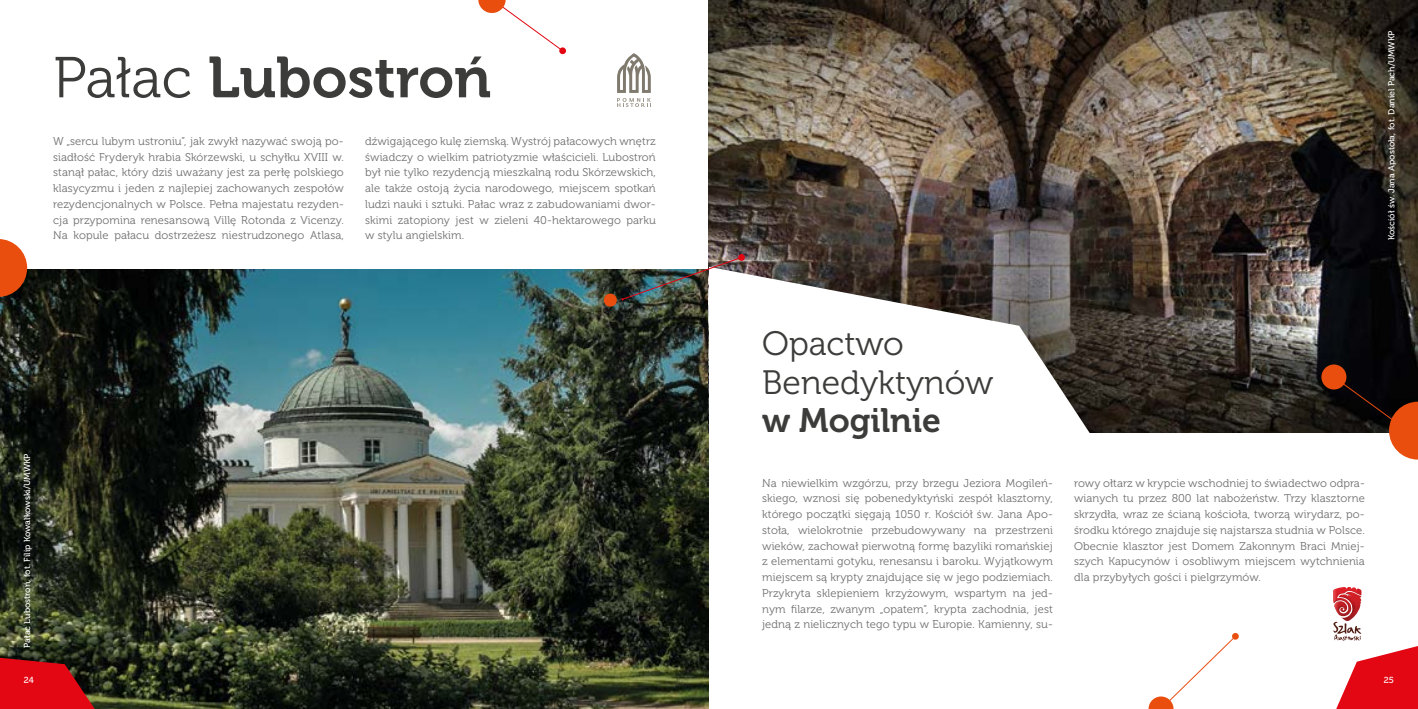
<style>
.page{position:relative;width:1418px;height:709px;background:#fff}
.page>*{position:absolute;margin:0;border:0;box-sizing:border-box;transform-origin:0 0}
.t1{font:57.5px "Museo 700";color:#3c3c3b}
.t2{font:33.75px/38.9px "Museo 300";color:#3c3c3b}
.t3{font:33.75px "Museo 700";color:#3c3c3b}
.t4{font:11.25px/15.8px "Museo 300";letter-spacing:.01em;color:#706f6f;text-align:justify}
.t5{font:8.75px "Museo 500";color:#fff}
.s1{font-family:"Museo 300"}
</style>
<div class="page">
<img style="left:0;top:270px;width:709px;height:439px">
<img style="left:709px;top:0;width:708px;height:432px">
<svg style="left:709px;top:267px;width:391px;height:166px"></svg>
<div style="left:559px;top:47px;width:7px;height:7px;background:#e30613;border-radius:50%"></div>
<svg style="left:478px;top:0;width:85px;height:52px"></svg>
<svg style="left:0;top:239px;width:27px;height:58px;background:#d15a29"></svg>
<img style="left:603px;top:257px;width:139px;height:50px">
<div style="left:738px;top:254px;width:7px;height:7px;background:#e30613;border-radius:50%"></div>
<svg style="left:0;top:657px;width:95px;height:52px;background:#b40c13"></svg>
<svg style="left:1332px;top:376px;width:85px;height:83px"></svg>
<div style="left:1321px;top:364px;width:25px;height:25px;background:#e94e0f;border-radius:50%"></div>
<div style="left:1401px;top:425px;width:7px;height:7px;background:#e94e0f;border-radius:50%"></div>
<svg style="left:1148px;top:638px;width:88px;height:71px"></svg>
<svg style="left:1231px;top:633px;width:7px;height:6px"></svg>
<svg style="left:1333px;top:587px;width:84px;height:122px"></svg>
<svg style="left:617px;top:53px;width:34px;height:54px"></svg>
<h1 class="t1" style="left:53px;top:45px;width:439px"><span class="s1">Pałac</span> Lubostroń</h1>
<p class="t4" style="left:53px;top:133px;width:292px">W „sercu lubym ustroniu”, jak zwykł nazywać swoją po&shy;siadłość Fryderyk hrabia Skórzewski, u schyłku XVIII w. stanął pałac, który dziś uważany jest za perłę polskiego klasycyzmu i jeden z najlepiej zachowanych zespołów rezydencjonalnych w Polsce. Pełna majestatu rezyden&shy;cja przypomina renesansową Villę Rotonda z Vicenzy.<br>Na kopule pałacu dostrzeżesz niestrudzonego Atlasa,</p>
<p class="t4" style="left:365px;top:133px;width:292px">dźwigającego kulę ziemską. Wystrój pałacowych wnętrz świadczy o wielkim patriotyzmie właścicieli. Lubostroń był nie tylko rezydencją mieszkalną rodu Skórzewskich, ale także ostoją życia narodowego, miejscem spotkań ludzi nauki i sztuki. Pałac wraz z zabudowaniami dwor&shy;skimi zatopiony jest w zieleni 40-hektarowego parku w stylu angielskim.</p>
<p class="t5" style="left:22px;top:647px;width:196px;rotate:-90deg">Pałac Lubostroń, fot. Filip Kowalkowski/UMWKP</p>
<p class="t5" style="left:1386px;top:240px;width:211px;rotate:-90deg">Kościół św. Jana Apostoła, fot. Daniel Pach/UMWKP</p>
<h2 class="t2" style="left:762px;top:324px;width:232px">Opactwo<br>Benedyktynów</h2>
<h2 class="t3" style="left:762px;top:402px;width:180px">w Mogilnie</h2>
<p class="t4" style="left:762px;top:475px;width:292px">Na niewielkim wzgórzu, przy brzegu Jeziora Mogileń&shy;skiego, wznosi się pobenedyktyński zespół klasztorny, którego początki sięgają 1050 r. Kościół św. Jana Apo&shy;stoła, wielokrotnie przebudowywany na przestrzeni wieków, zachował pierwotną formę bazyliki romańskiej z elementami gotyku, renesansu i baroku. Wyjątkowym miejscem są krypty znajdujące się w jego podziemiach.<br>Przykryta sklepieniem krzyżowym, wspartym na jed&shy;nym filarze, zwanym „opatem”, krypta zachodnia, jest jedną z nielicznych tego typu w Europie. Kamienny, su-</p>
<p class="t4" style="left:1074px;top:475px;width:292px">rowy ołtarz w krypcie wschodniej to świadectwo odpra&shy;wianych tu przez 800 lat nabożeństw. Trzy klasztorne skrzydła, wraz ze ścianą kościoła, tworzą wirydarz, po&shy;środku którego znajduje się najstarsza studnia w Polsce.<br>Obecnie klasztor jest Domem Zakonnym Braci Mniej&shy;szych Kapucynów i osobliwym miejscem wytchnienia dla przybyłych gości i pielgrzymów.</p>
<p class="t5" style="left:24px;top:675px;width:11px">24</p>
<p class="t5" style="left:1383px;top:675px;width:12px">25</p>
</div>
